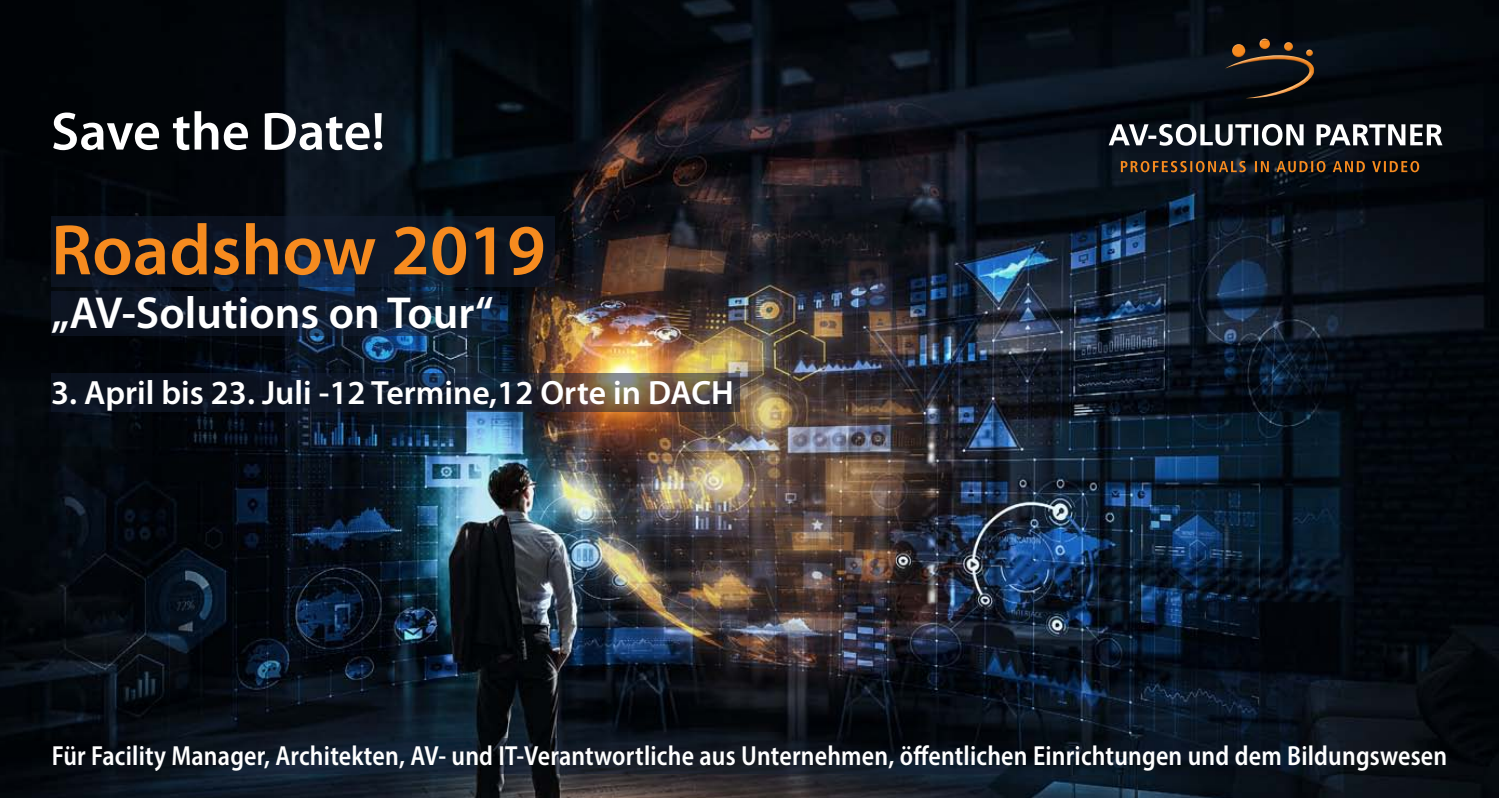
<style>
.page{position:relative;width:1499px;height:798px;background:#fff}
.page>*{position:absolute;margin:0;border:0;box-sizing:border-box;transform-origin:0 0}
.t1{font:600 72px "Myriad Pro";color:#f68b1f}
.t2{font:600 54px "Myriad Pro";letter-spacing:-.005em;color:#fff}
.t3{font:600 45px "Myriad Pro";color:#fff}
.t4{font:600 33.75px "Myriad Pro";color:#fff}
.t5{font:600 semi-condensed 27.68px "Myriad Pro";letter-spacing:.01em;color:#fff;scale:.93 1}
</style>
<div class="page">
<img style="left:0;top:0;width:1499px;height:797px">
<svg style="left:51px;top:738px;width:1400px;height:35px;background:#0d1520"></svg>
<svg style="left:51px;top:216px;width:504px;height:70px;background:#0c1625"></svg>
<svg style="left:1109px;top:124px;width:333px;height:22px"></svg>
<svg style="left:1121px;top:161px;width:298px;height:11px;background:#5d3c1c"></svg>
<svg style="left:1232px;top:44px;width:13px;height:11px"></svg>
<svg style="left:1259px;top:39px;width:11px;height:10px"></svg>
<svg style="left:1306px;top:50px;width:7px;height:5px"></svg>
<svg style="left:1284px;top:42px;width:9px;height:9px"></svg>
<img style="left:1225px;top:55px;width:89px;height:43px">
<svg style="left:51px;top:373px;width:689px;height:38px;background:#26282f"></svg>
<svg style="left:51px;top:291px;width:448px;height:45px;background:#0e1a2b"></svg>
<h2 class="t2" style="left:51px;top:97px;width:335px">Save the Date!</h2>
<h1 class="t1" style="left:51px;top:204px;width:496px">Roadshow 2019</h1>
<h3 class="t3" style="left:51px;top:284px;width:444px">„AV-Solutions on Tour“</h3>
<p class="t4" style="left:51px;top:371px;width:684px">3. April bis 23. Juli -12 Termine,12 Orte in DACH</p>
<p class="t5" style="left:52px;top:737px;width:1502px">Für Facility Manager, Architekten, AV- und IT-Verantwortliche aus Unternehmen, öffentlichen Einrichtungen und dem Bildungswesen</p>
</div>
